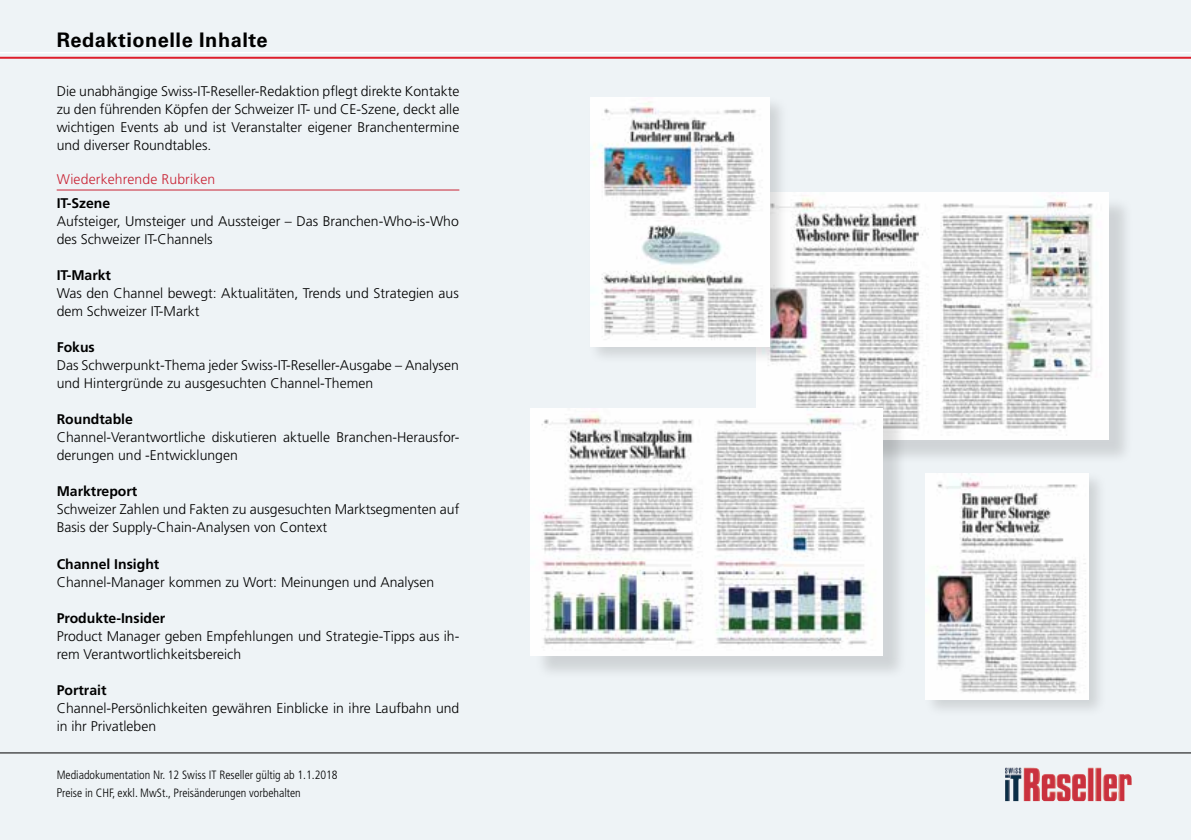
<style>
.page{position:relative;width:1191px;height:840px;background:#fff}
.page>*{position:absolute;margin:0;border:0;box-sizing:border-box;transform-origin:0 0}
.t1{font:700 20px "Univers LT Std";letter-spacing:.025em;color:#000}
.t2{font:300 14px/18px "Frutiger LT Std";color:#000}
.t3{font:700 14px "Frutiger LT Std";color:#000}
.t4{font:300 14px "Frutiger LT Std";letter-spacing:.01em;color:#c92435}
.t5{font:300 condensed 12px/18px "Frutiger LT Std";color:#000}
.s1{font-family:"Univers LT Std"}
</style>
<div class="page">
<div style="left:0;top:0;width:1191px;height:839px;background:#eef3f6"></div>
<hr style="left:1190px;top:0;width:1px;height:839px;background:#c7d8e1">
<hr style="left:0;top:52px;width:1191px;height:1px;background:#fff">
<hr style="left:0;top:57px;width:1191px;height:2px;background:#de1e2b">
<hr style="left:0;top:752px;width:1191px;height:1px;background:#000">
<img style="left:1005px;top:767px;width:27px;height:33px">
<div style="left:922px;top:470px;width:185px;height:247px;background:#000;opacity:.13"></div>
<img style="left:925px;top:473px;width:163px;height:225px">
<div style="left:759px;top:196px;width:374px;height:268px;background:#000;opacity:.13"></div>
<img style="left:756px;top:193px;width:353px;height:246px">
<div style="left:533px;top:411px;width:374px;height:269px;background:#000;opacity:.13"></div>
<img style="left:530px;top:408px;width:353px;height:247px">
<div style="left:587px;top:95px;width:202px;height:270px;background:#000;opacity:.13"></div>
<img style="left:590px;top:98px;width:180px;height:248px">
<hr style="left:57px;top:189px;width:402px;height:1px;background:#c92435">
<h1 class="t1" style="left:57px;top:28px;width:212px">Redaktionelle Inhalte</h1>
<p class="t2" style="left:57px;top:82px;width:404px;text-align:justify">Die unabhängige Swiss-IT-Reseller-Redaktion pflegt direkte Kontakte zu den führenden Köpfen der Schweizer IT- und CE-Szene, deckt alle wichtigen Events ab und ist Veranstalter eigener Branchentermine und diverser Roundtables.</p>
<p class="t4" style="left:57px;top:171px;width:160px">Wiederkehrende Rubriken</p>
<p class="t3" style="left:57px;top:195px;width:55px">IT-Szene</p>
<p class="t2" style="left:57px;top:212px;width:403px">Aufsteiger, Umsteiger und Aussteiger – Das Branchen-Who-is-Who des Schweizer IT-Channels</p>
<p class="t3" style="left:57px;top:267px;width:56px">IT-Markt</p>
<p class="t2" style="left:57px;top:284px;width:403px">Was den Channel bewegt: Aktualitäten, Trends und Strategien aus dem Schweizer IT-Markt</p>
<p class="t3" style="left:57px;top:339px;width:40px">Fokus</p>
<p class="t2" style="left:57px;top:356px;width:404px">Das Schwerpunkt-Thema jeder Swiss-IT-Reseller-Ausgabe – Analysen und Hintergründe zu ausgesuchten Channel-Themen</p>
<p class="t3" style="left:57px;top:411px;width:78px">Roundtable</p>
<p class="t2" style="left:57px;top:428px;width:404px">Channel-Verantwortliche diskutieren aktuelle Branchen-Herausfor&shy;derungen und -Entwicklungen</p>
<p class="t3" style="left:57px;top:483px;width:82px">Marktreport</p>
<p class="t2" style="left:57px;top:500px;width:404px">Schweizer Zahlen und Fakten zu ausgesuchten Marktsegmenten auf<br>Basis der Supply-Chain-Analysen von Context</p>
<p class="t3" style="left:57px;top:555px;width:104px">Channel Insight</p>
<p class="t2" style="left:57px;top:572px;width:379px">Channel-Manager kommen zu Wort: Meinungen und Analysen</p>
<p class="t3" style="left:57px;top:609px;width:110px">Produkte-Insider</p>
<p class="t2" style="left:57px;top:626px;width:404px">Product Manager geben Empfehlungen und Strategie-Tipps aus ih&shy;rem Verantwortlichkeitsbereich</p>
<p class="t3" style="left:57px;top:681px;width:51px">Portrait</p>
<p class="t2" style="left:57px;top:698px;width:404px">Channel-Persönlichkeiten gewähren Einblicke in ihre Laufbahn und in ihr Privatleben</p>
<p class="t5" style="left:57px;top:766px;width:282px">Mediadokumentation Nr. 12 Swiss IT Reseller gültig ab 1.1.2018<br><span class="s1">Pr</span>eise in CHF, exkl. MwSt., Preisänderungen vorbehalten</p>
</div>
